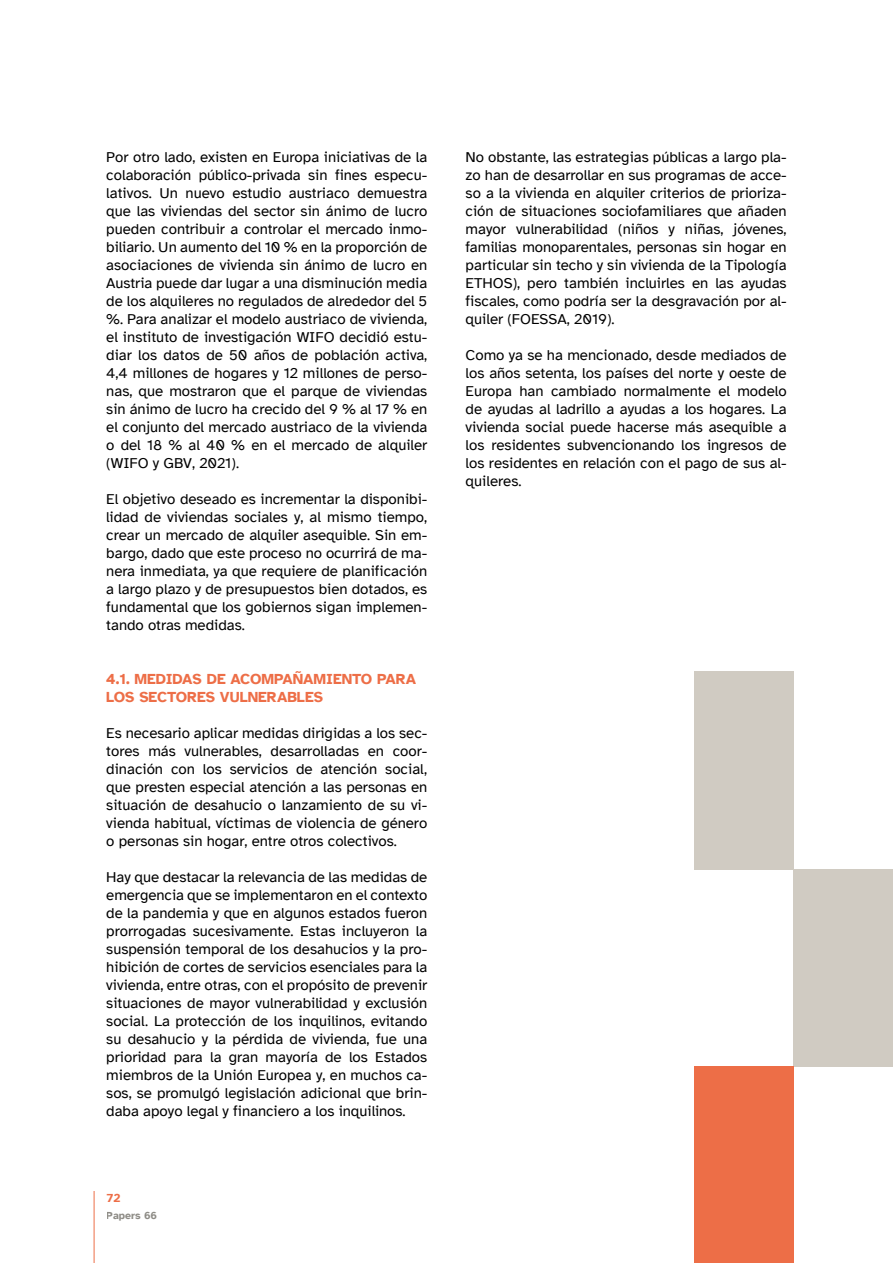
<style>
.page{position:relative;width:893px;height:1263px;background:#fff}
.page>*{position:absolute;margin:0;border:0;box-sizing:border-box;transform-origin:0 0}
.t1{font:15px/18px "Atkinson Hyperlegible";color:#000;text-align:justify}
.H3_-_Títols_interiors_petits{font:700 15px/18px "Atkinson Hyperlegible";color:#ed6e47}
.t2{font:700 12px "Atkinson Hyperlegible";color:#ed6e47}
.t3{font:700 10.5px "Atkinson Hyperlegible";color:#8e8c86}
</style>
<div class="page">
<div style="left:694px;top:671px;width:100px;height:199px;background:#d0cbc2"></div>
<div style="left:794px;top:869px;width:99px;height:198px;background:#d0cbc2"></div>
<div style="left:694px;top:1067px;width:100px;height:196px;background:#ed6e47"></div>
<hr style="left:94px;top:1191px;width:1px;height:72px;background:#ed6e47">
<p class="t1" style="left:106px;top:148px;width:323px">Por otro lado, existen en Europa iniciativas de la colaboración público-privada sin fines especu&shy;lativos. Un nuevo estudio austriaco demuestra que las viviendas del sector sin ánimo de lucro pueden contribuir a controlar el mercado inmo&shy;biliario. Un aumento del 10 % en la proporción de asociaciones de vivienda sin ánimo de lucro en Austria puede dar lugar a una disminución media de los alquileres no regulados de alrededor del 5 %. Para analizar el modelo austriaco de vivienda, el instituto de investigación WIFO decidió estu&shy;diar los datos de 50 años de población activa, 4,4 millones de hogares y 12 millones de perso&shy;nas, que mostraron que el parque de viviendas sin ánimo de lucro ha crecido del 9 % al 17 % en el conjunto del mercado austriaco de la vivienda o del 18 % al 40 % en el mercado de alquiler (WIFO y GBV, 2021).</p>
<p class="t1" style="left:106px;top:490px;width:323px">El objetivo deseado es incrementar la disponibi&shy;lidad de viviendas sociales y, al mismo tiempo, crear un mercado de alquiler asequible. Sin em&shy;bargo, dado que este proceso no ocurrirá de ma&shy;nera inmediata, ya que requiere de planificación a largo plazo y de presupuestos bien dotados, es fundamental que los gobiernos sigan implemen&shy;tando otras medidas.</p>
<p class="H3_-_Títols_interiors_petits" style="left:106px;top:670px;width:311px">4.1. MEDIDAS DE ACOMPAÑAMIENTO PARA<br>LOS SECTORES VULNERABLES</p>
<p class="t1" style="left:106px;top:724px;width:323px">Es necesario aplicar medidas dirigidas a los sec&shy;tores más vulnerables, desarrolladas en coor&shy;dinación con los servicios de atención social, que presten especial atención a las personas en situación de desahucio o lanzamiento de su vi&shy;vienda habitual, víctimas de violencia de género o personas sin hogar, entre otros colectivos.</p>
<p class="t1" style="left:106px;top:868px;width:323px">Hay que destacar la relevancia de las medidas de emergencia que se implementaron en el contexto de la pandemia y que en algunos estados fueron prorrogadas sucesivamente. Estas incluyeron la suspensión temporal de los desahucios y la pro&shy;hibición de cortes de servicios esenciales para la vivienda, entre otras, con el propósito de prevenir situaciones de mayor vulnerabilidad y exclusión social. La protección de los inquilinos, evitando su desahucio y la pérdida de vivienda, fue una prioridad para la gran mayoría de los Estados miembros de la Unión Europea y, en muchos ca&shy;sos, se promulgó legislación adicional que brin&shy;daba apoyo legal y financiero a los inquilinos.</p>
<p class="t2" style="left:107px;top:1191px;width:15px">72</p>
<p class="t3" style="left:107px;top:1209px;width:52px">Papers 66</p>
<p class="t1" style="left:466px;top:148px;width:323px">No obstante, las estrategias públicas a largo pla&shy;zo han de desarrollar en sus programas de acce&shy;so a la vivienda en alquiler criterios de prioriza&shy;ción de situaciones sociofamiliares que añaden mayor vulnerabilidad (niños y niñas, jóvenes, familias monoparentales, personas sin hogar en particular sin techo y sin vivienda de la Tipología ETHOS), pero también incluirles en las ayudas fiscales, como podría ser la desgravación por al&shy;quiler (FOESSA, 2019).</p>
<p class="t1" style="left:466px;top:346px;width:323px">Como ya se ha mencionado, desde mediados de los años setenta, los países del norte y oeste de Europa han cambiado normalmente el modelo de ayudas al ladrillo a ayudas a los hogares. La vivienda social puede hacerse más asequible a los residentes subvencionando los ingresos de los residentes en relación con el pago de sus al&shy;quileres.</p>
</div>
